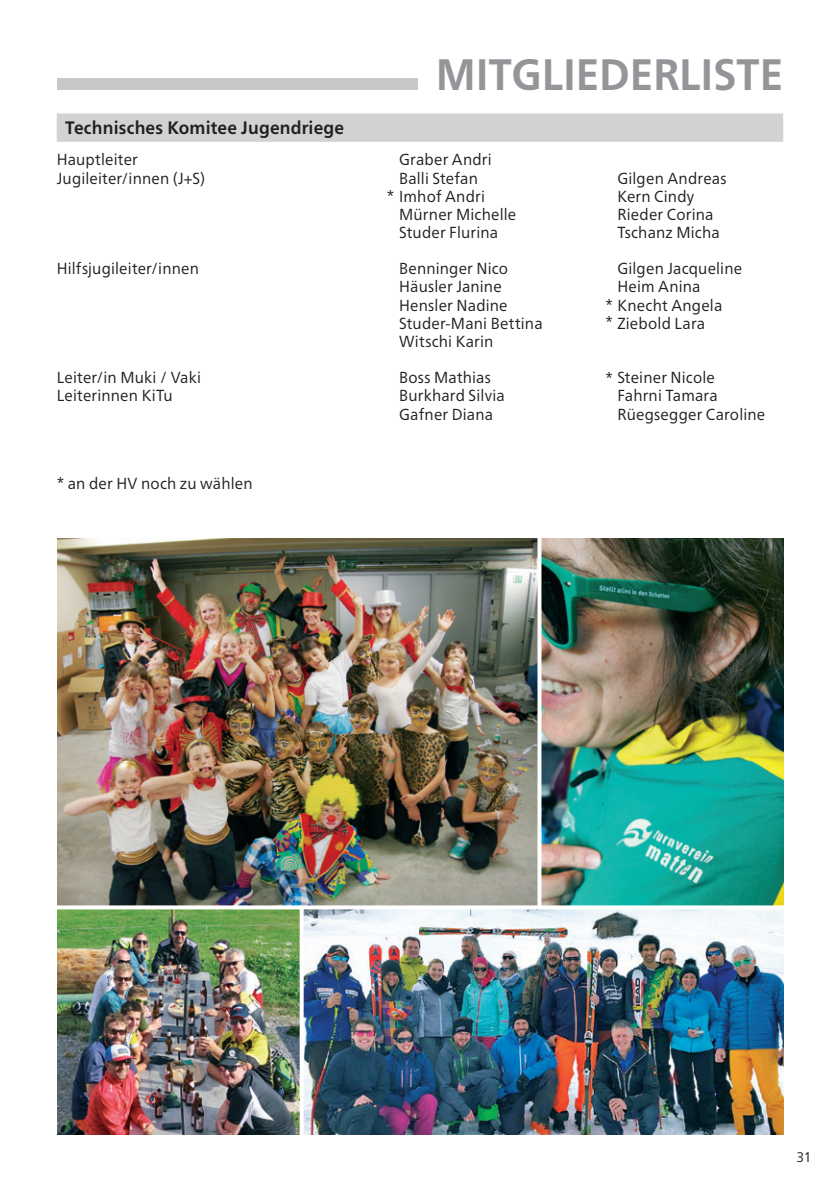
<style>
.page{position:relative;width:840px;height:1191px;background:#fff}
.page>*{position:absolute;margin:0;border:0;box-sizing:border-box;transform-origin:0 0}
.t1{font:700 44px "Frutiger Neue LTW1 G";letter-spacing:-.005em;color:#939598;scale:.95 1}
.t2{font:700 18px "Frutiger Neue LTW1 G";letter-spacing:.01em;color:#231f20;scale:.95 1}
.tabelle{font:16px "Frutiger Neue LTW1 G";letter-spacing:.01em;color:#231f20;scale:.95 1}
.t3{font:14px "Frutiger Neue LTW1 G";color:#231f20;scale:.95 1}
</style>
<div class="page">
<div style="left:57px;top:113px;width:725px;height:29px;background:#d1d2d4"></div>
<div style="left:57px;top:79px;width:360px;height:11px;background:#c7c8ca"></div>
<img style="left:57px;top:909px;width:726px;height:225px">
<img style="left:57px;top:539px;width:480px;height:366px">
<img style="left:541px;top:539px;width:242px;height:366px">
<svg style="left:57px;top:905px;width:727px;height:1px"></svg>
<svg style="left:299px;top:909px;width:4px;height:226px"></svg>
<svg style="left:537px;top:538px;width:4px;height:368px"></svg>
<p class="t1" style="left:435px;top:49px;width:367px">MITGLIEDERLISTE</p>
<p class="t2" style="left:65px;top:117px;width:295px">Technisches Komitee Jugendriege</p>
<p class="tabelle" style="left:57px;top:150px;width:87px">Hauptleiter</p>
<p class="tabelle" style="left:399px;top:150px;width:99px">Graber Andri</p>
<p class="tabelle" style="left:57px;top:168px;width:158px">Jugileiter/innen (J+S)</p>
<p class="tabelle" style="left:399px;top:168px;width:84px">Balli Stefan</p>
<p class="tabelle" style="left:617px;top:168px;width:116px">Gilgen Andreas</p>
<p class="tabelle" style="left:387px;top:186px;width:105px">* Imhof Andri</p>
<p class="tabelle" style="left:617px;top:186px;width:82px">Kern Cindy</p>
<p class="tabelle" style="left:399px;top:205px;width:125px">Mürner Michelle</p>
<p class="tabelle" style="left:617px;top:205px;width:102px">Rieder Corina</p>
<p class="tabelle" style="left:399px;top:223px;width:106px">Studer Flurina</p>
<p class="tabelle" style="left:617px;top:223px;width:109px">Tschanz Micha</p>
<p class="tabelle" style="left:57px;top:259px;width:151px">Hilfsjugileiter/innen</p>
<p class="tabelle" style="left:399px;top:259px;width:116px">Benninger Nico</p>
<p class="tabelle" style="left:617px;top:259px;width:133px">Gilgen Jacqueline</p>
<p class="tabelle" style="left:399px;top:277px;width:109px">Häusler Janine</p>
<p class="tabelle" style="left:617px;top:277px;width:89px">Heim Anina</p>
<p class="tabelle" style="left:399px;top:295px;width:116px">Hensler Nadine</p>
<p class="tabelle" style="left:605px;top:295px;width:124px">* Knecht Angela</p>
<p class="tabelle" style="left:399px;top:313px;width:152px">Studer-Mani Bettina</p>
<p class="tabelle" style="left:605px;top:313px;width:106px">* Ziebold Lara</p>
<p class="tabelle" style="left:399px;top:332px;width:101px">Witschi Karin</p>
<p class="tabelle" style="left:57px;top:368px;width:153px">Leiter/in Muki / Vaki</p>
<p class="tabelle" style="left:399px;top:368px;width:98px">Boss Mathias</p>
<p class="tabelle" style="left:605px;top:368px;width:116px">* Steiner Nicole</p>
<p class="tabelle" style="left:57px;top:386px;width:123px">Leiterinnen KiTu</p>
<p class="tabelle" style="left:399px;top:386px;width:113px">Burkhard Silvia</p>
<p class="tabelle" style="left:617px;top:386px;width:107px">Fahrni Tamara</p>
<p class="tabelle" style="left:399px;top:404px;width:100px">Gafner Diana</p>
<p class="tabelle" style="left:617px;top:404px;width:157px">Rüegsegger Caroline</p>
<p class="tabelle" style="left:57px;top:473px;width:208px">* an der HV noch zu wählen</p>
<p class="t3" style="left:796px;top:1148px;width:17px">31</p>
</div>
